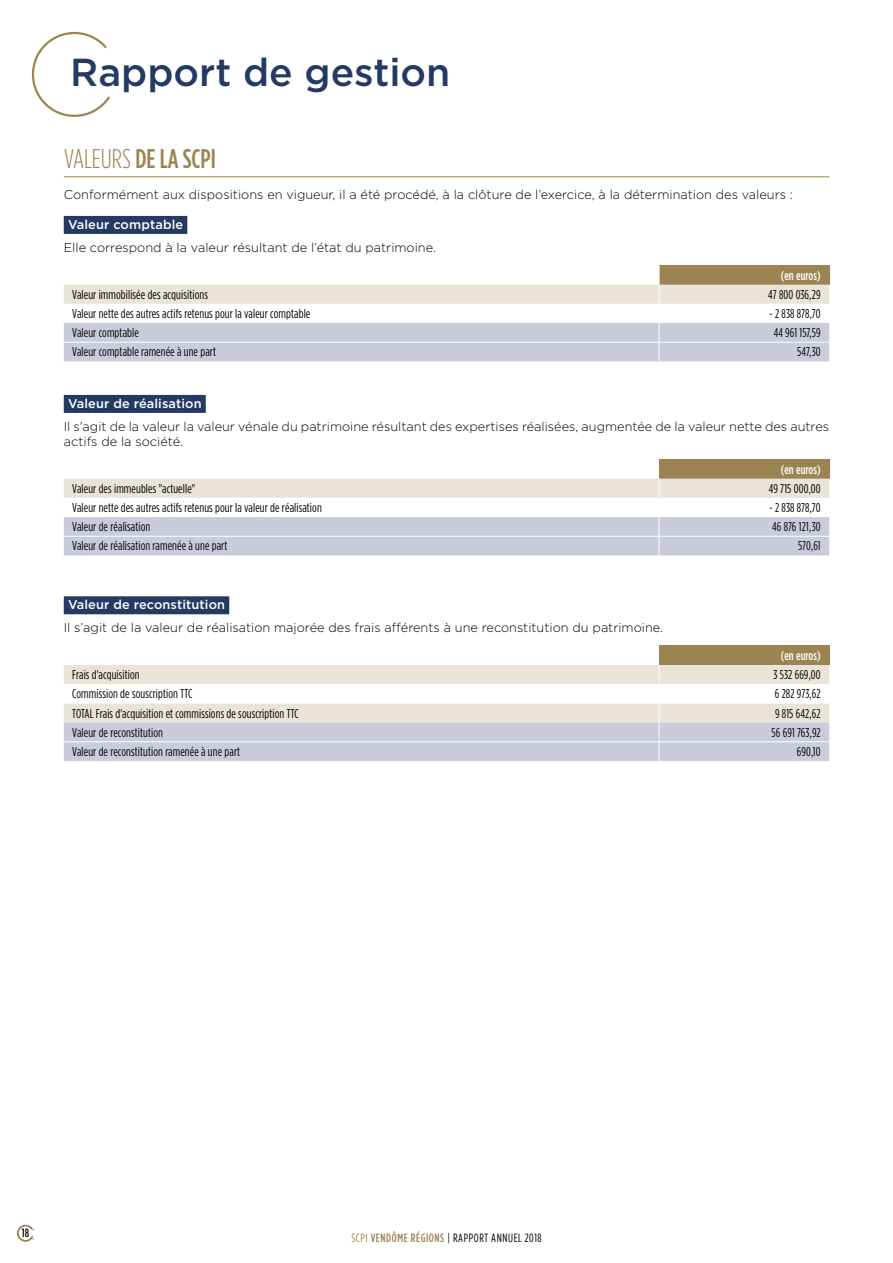
<style>
.page{position:relative;width:893px;height:1263px;background:#fff}
.page>*{position:absolute;margin:0;border:0;box-sizing:border-box;transform-origin:0 0}
.t1{font:500 39px "Gotham";color:#243a63}
.t2{font:500 27px "Gotham Condensed";color:#9b8452}
.t3{font:12.75px "Gotham Condensed";letter-spacing:.01em;color:#000}
.t4{font:300 12.75px/22.6px "Gotham";color:#000}
.t5{font:500 12.75px "Gotham Condensed";letter-spacing:.01em;color:#fff}
.t6{font:12px "Gotham Condensed";letter-spacing:.05em;color:#000}
.t7{font:500 12px "Gotham Condensed";color:#000}
.s1{font-weight:300}
.s2{font-weight:500;color:#fff}
.s3{color:#9b8452}
.s4{font-weight:500;color:#9b8452}
</style>
<div class="page">
<svg style="left:17px;top:1224px;width:17px;height:18px"></svg>
<svg style="left:32px;top:32px;width:78px;height:85px"></svg>
<hr style="left:64px;top:176px;width:765px;height:1px;background:#9b8452">
<div style="left:64px;top:216px;width:123px;height:18px;background:#243a63"></div>
<div style="left:64px;top:395px;width:142px;height:18px;background:#243a63"></div>
<div style="left:64px;top:596px;width:165px;height:18px;background:#243a63"></div>
<svg style="left:64px;top:265px;width:765px;height:96px"></svg>
<div style="left:659px;top:459px;width:170px;height:20px;background:#9b8452"></div>
<svg style="left:64px;top:479px;width:765px;height:76px"></svg>
<div style="left:659px;top:646px;width:170px;height:19px;background:#9b8452"></div>
<svg style="left:64px;top:665px;width:765px;height:96px"></svg>
<h1 class="t1" style="left:70px;top:46px;width:382px">Rapport de gestion</h1>
<p class="t2" style="left:64px;top:144px;width:154px"><span class="s1">VALEURS</span> DE LA SCPI</p>
<p class="t4" style="left:64px;top:183px;width:731px">Conformément aux dispositions en vigueur, il a été procédé, à la clôture de l’exercice, à la détermination des valeurs :</p>
<p class="t4" style="left:64px;top:213px;width:374px;text-indent:4px"><span class="s2">Valeur comptable<br></span>Elle correspond à la valeur résultant de l’état du patrimoine.</p>
<p class="t5" style="left:781px;top:268px;width:41px">(en euros)</p>
<p class="t3" style="left:72px;top:287px;width:137px">Valeur immobilisée des acquisitions</p>
<p class="t3" style="left:768px;top:287px;width:54px">47 800 036,29</p>
<p class="t3" style="left:72px;top:307px;width:240px">Valeur nette des autres actifs retenus pour la valeur comptable</p>
<p class="t3" style="left:769px;top:307px;width:53px">- 2 838 878,70</p>
<p class="t3" style="left:72px;top:326px;width:68px">Valeur comptable</p>
<p class="t3" style="left:774px;top:326px;width:48px">44 961 157,59</p>
<p class="t3" style="left:72px;top:345px;width:145px">Valeur comptable ramenée à une part</p>
<p class="t3" style="left:797px;top:345px;width:25px">547,30</p>
<p class="t4" style="left:64px;top:392px;width:767px;text-indent:4px"><span class="s2">Valeur de réalisation<br></span>Il s’agit de la valeur la valeur vénale du patrimoine résultant des expertises réalisées, augmentée de la valeur nette des autres</p>
<p class="t4" style="left:64px;top:430px;width:121px">actifs de la société.</p>
<p class="t5" style="left:781px;top:462px;width:41px">(en euros)</p>
<p class="t3" style="left:72px;top:481px;width:125px">Valeur des immeubles "actuelle"</p>
<p class="t3" style="left:769px;top:481px;width:53px">49 715 000,00</p>
<p class="t3" style="left:72px;top:501px;width:251px">Valeur nette des autres actifs retenus pour la valeur de réalisation</p>
<p class="t3" style="left:769px;top:501px;width:53px">- 2 838 878,70</p>
<p class="t3" style="left:72px;top:520px;width:79px">Valeur de réalisation</p>
<p class="t3" style="left:772px;top:520px;width:50px">46 876 121,30</p>
<p class="t3" style="left:72px;top:539px;width:157px">Valeur de réalisation ramenée à une part</p>
<p class="t3" style="left:798px;top:539px;width:24px">570,61</p>
<p class="t4" style="left:64px;top:593px;width:601px;text-indent:4px"><span class="s2">Valeur de reconstitution<br></span>Il s’agit de la valeur de réalisation majorée des frais afférents à une reconstitution du patrimoine.</p>
<p class="t5" style="left:781px;top:648px;width:41px">(en euros)</p>
<p class="t3" style="left:72px;top:668px;width:69px">Frais d'acquisition</p>
<p class="t3" style="left:774px;top:668px;width:49px">3 532 669,00</p>
<p class="t3" style="left:72px;top:687px;width:122px">Commission de souscription TTC</p>
<p class="t3" style="left:775px;top:687px;width:47px">6 282 973,62</p>
<p class="t3" style="left:72px;top:706px;width:228px">TOTAL Frais d'acquisition et commissions de souscription TTC</p>
<p class="t3" style="left:775px;top:706px;width:47px">9 815 642,62</p>
<p class="t3" style="left:72px;top:725px;width:92px">Valeur de reconstitution</p>
<p class="t3" style="left:772px;top:725px;width:51px">56 691 763,92</p>
<p class="t3" style="left:72px;top:745px;width:169px">Valeur de reconstitution ramenée à une part</p>
<p class="t3" style="left:797px;top:745px;width:25px">690,10</p>
<p class="t7" style="left:22px;top:1226px;width:9px">18</p>
<p class="t6" style="left:351px;top:1231px;width:192px"><span class="s3">SCPI</span> <span class="s4">VENDÔME RÉGIONS</span> | RAPPORT ANNUEL 2018</p>
</div>
